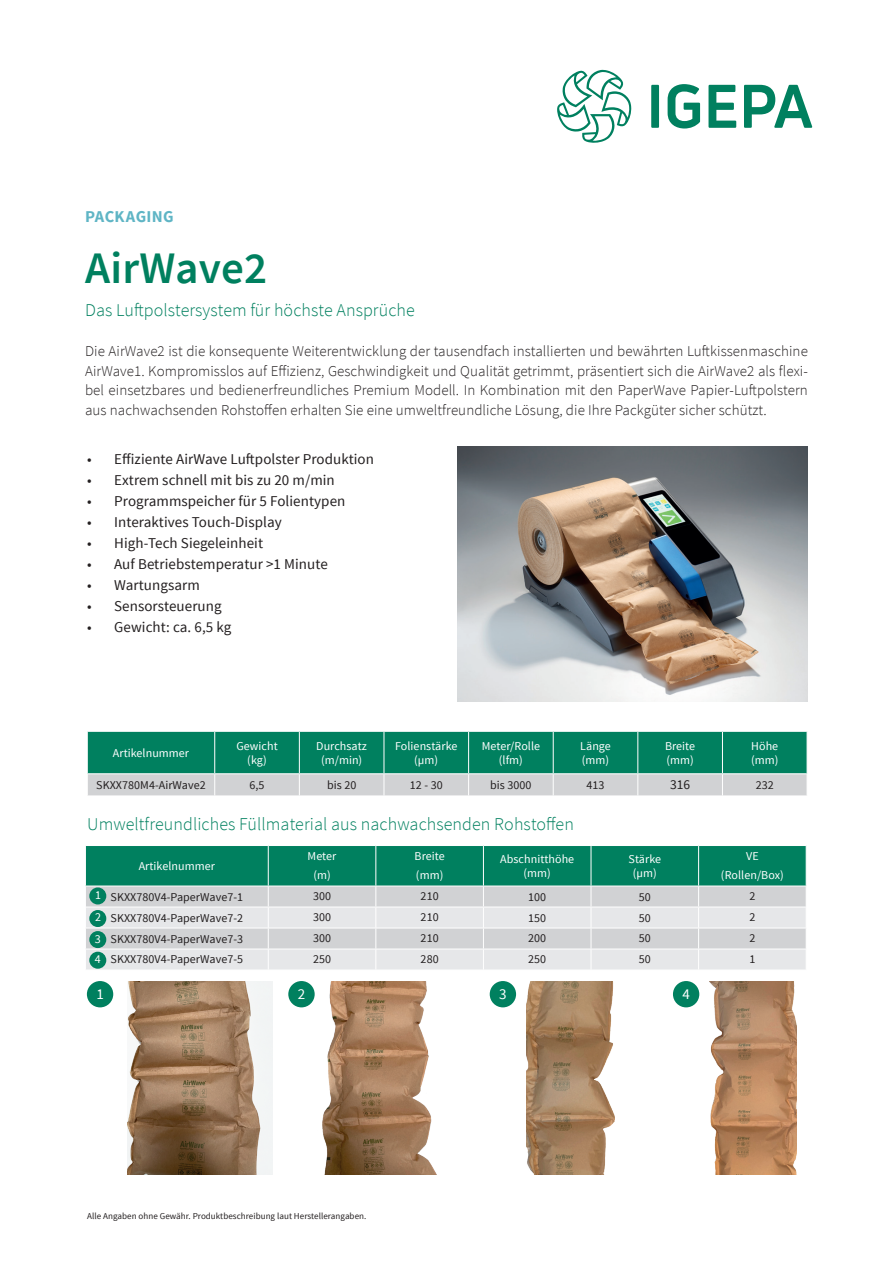
<style>
.page{position:relative;width:893px;height:1263px;background:#fff}
.page>*{position:absolute;margin:0;border:0;box-sizing:border-box;transform-origin:0 0}
.t1{font:600 45px "Source Sans Pro";letter-spacing:.005em;color:#00805f}
.t2{font:300 18px "Source Sans Pro";letter-spacing:.005em;color:#00805f}
.t3{font:700 16.5px "Source Sans Pro";letter-spacing:.02em;color:#5fb5c5}
.Copy-Groß{font:300 15px/19.5px "Source Sans Pro";letter-spacing:.005em;color:#231f20;text-align:justify}
.t4{font:15px "Source Sans Pro";letter-spacing:.005em;color:#231f20}
.t5{font:15px "Source Sans Pro";color:#fff}
.t6{font:13.5px "Source Sans Pro";color:#231f20}
.t7{font:12px "Source Sans Pro";letter-spacing:.005em;color:#231f20}
.t8{font:12px/14.4px "Source Sans Pro";letter-spacing:.005em;color:#fff;text-align:center}
.t9{font:9px "Source Sans Pro";letter-spacing:.005em;color:#231f20}
</style>
<div class="page">
<svg style="left:668px;top:84px;width:32px;height:45px"></svg>
<div style="left:651px;top:85px;width:8px;height:43px;background:#00805f"></div>
<svg style="left:708px;top:85px;width:28px;height:43px"></svg>
<svg style="left:744px;top:85px;width:68px;height:43px"></svg>
<svg style="left:557px;top:70px;width:75px;height:73px"></svg>
<svg style="left:87px;top:731px;width:721px;height:64px;background:#4b9e89"></svg>
<hr style="left:215px;top:773px;width:84px;height:1px;background:#fff">
<hr style="left:299px;top:773px;width:85px;height:1px;background:#fff">
<hr style="left:384px;top:773px;width:85px;height:1px;background:#fff">
<hr style="left:469px;top:773px;width:84px;height:1px;background:#fff">
<hr style="left:553px;top:773px;width:85px;height:1px;background:#fff">
<hr style="left:638px;top:773px;width:84px;height:1px;background:#fff">
<hr style="left:722px;top:773px;width:85px;height:1px;background:#fff">
<hr style="left:88px;top:773px;width:127px;height:1px;background:#fff">
<img style="left:457px;top:446px;width:351px;height:256px">
<svg style="left:85px;top:845px;width:722px;height:125px;background:#95bfb6"></svg>
<hr style="left:268px;top:906px;width:108px;height:1px;background:#fff">
<hr style="left:376px;top:906px;width:107px;height:1px;background:#fff">
<hr style="left:483px;top:906px;width:108px;height:1px;background:#fff">
<hr style="left:591px;top:906px;width:108px;height:1px;background:#fff">
<hr style="left:699px;top:906px;width:107px;height:1px;background:#fff">
<hr style="left:86px;top:906px;width:182px;height:1px;background:#fff">
<hr style="left:268px;top:886px;width:108px;height:1px;background:#fff">
<hr style="left:376px;top:886px;width:107px;height:1px;background:#fff">
<hr style="left:483px;top:886px;width:108px;height:1px;background:#fff">
<hr style="left:268px;top:928px;width:108px;height:1px;background:#fff">
<hr style="left:376px;top:928px;width:107px;height:1px;background:#fff">
<hr style="left:483px;top:928px;width:108px;height:1px;background:#fff">
<hr style="left:268px;top:949px;width:108px;height:1px;background:#fff">
<hr style="left:376px;top:949px;width:107px;height:1px;background:#fff">
<hr style="left:483px;top:949px;width:108px;height:1px;background:#fff">
<hr style="left:591px;top:886px;width:108px;height:1px;background:#fff">
<hr style="left:699px;top:886px;width:107px;height:1px;background:#fff">
<hr style="left:591px;top:928px;width:108px;height:1px;background:#fff">
<hr style="left:699px;top:928px;width:107px;height:1px;background:#fff">
<hr style="left:591px;top:949px;width:108px;height:1px;background:#fff">
<hr style="left:699px;top:949px;width:107px;height:1px;background:#fff">
<hr style="left:85px;top:886px;width:183px;height:1px;background:#fff">
<hr style="left:85px;top:928px;width:183px;height:1px;background:#fff">
<hr style="left:85px;top:949px;width:183px;height:1px;background:#fff">
<div style="left:89px;top:887px;width:17px;height:17px;background:#00805f;border-radius:50%"></div>
<div style="left:89px;top:910px;width:17px;height:17px;background:#00805f;border-radius:50%"></div>
<div style="left:89px;top:931px;width:17px;height:17px;background:#00805f;border-radius:50%"></div>
<div style="left:89px;top:952px;width:17px;height:17px;background:#00805f;border-radius:50%"></div>
<div style="left:87px;top:981px;width:26px;height:26px;background:#00805f;border-radius:50%"></div>
<div style="left:673px;top:981px;width:26px;height:26px;background:#00805f;border-radius:50%"></div>
<div style="left:490px;top:981px;width:26px;height:26px;background:#00805f;border-radius:50%"></div>
<div style="left:288px;top:981px;width:27px;height:26px;background:#00805f;border-radius:50%"></div>
<img style="left:128px;top:981px;width:145px;height:193px">
<img style="left:322px;top:981px;width:115px;height:193px">
<img style="left:527px;top:981px;width:87px;height:193px">
<img style="left:709px;top:981px;width:88px;height:193px">
<p class="t3" style="left:85px;top:206px;width:90px">PACKAGING</p>
<p class="t1" style="left:85px;top:240px;width:184px">AirWave2</p>
<p class="t2" style="left:85px;top:299px;width:331px">Das Luftpolstersystem für höchste Ansprüche</p>
<p class="Copy-Groß" style="left:85px;top:342px;width:724px">Die AirWave2 ist die konsequente Weiterentwicklung der tausendfach installierten und bewährten Luftkissenmaschine AirWave1. Kompromisslos auf Effizienz, Geschwindigkeit und Qualität getrimmt, präsentiert sich die AirWave2 als flexi&shy;bel einsetzbares und bedienerfreundliches Premium Modell. In Kombination mit den PaperWave Papier-Luftpolstern aus nachwachsenden Rohstoffen erhalten Sie eine umweltfreundliche Lösung, die Ihre Packgüter sicher schützt.</p>
<p class="t4" style="left:87px;top:450px;width:288px">• Effiziente AirWave Luftpolster Produktion</p>
<p class="t4" style="left:87px;top:471px;width:249px">• Extrem schnell mit bis zu 20 m/min</p>
<p class="t4" style="left:87px;top:492px;width:260px">• Programmspeicher für 5 Folientypen</p>
<p class="t4" style="left:87px;top:513px;width:196px">• Interaktives Touch-Display</p>
<p class="t4" style="left:87px;top:534px;width:177px">• High-Tech Siegeleinheit</p>
<p class="t4" style="left:87px;top:555px;width:242px">• Auf Betriebstemperatur &gt;1 Minute</p>
<p class="t4" style="left:87px;top:576px;width:114px">• Wartungsarm</p>
<p class="t4" style="left:87px;top:597px;width:136px">• Sensorsteuerung</p>
<p class="t4" style="left:87px;top:618px;width:146px">• Gewicht: ca. 6,5 kg</p>
<p class="t8" style="left:113px;top:746px;width:78px">Artikelnummer</p>
<p class="t8" style="left:236px;top:739px;width:43px">Gewicht</p>
<p class="t8" style="left:247px;top:753px;width:21px">(kg)</p>
<p class="t8" style="left:316px;top:739px;width:52px">Durchsatz</p>
<p class="t8" style="left:321px;top:753px;width:43px">(m/min)</p>
<p class="t8" style="left:395px;top:739px;width:64px">Folienstärke (μm)</p>
<p class="t8" style="left:482px;top:739px;width:60px">Meter/Rolle (lfm)</p>
<p class="t8" style="left:580px;top:739px;width:32px;text-align:left">Länge (mm)</p>
<p class="t8" style="left:665px;top:739px;width:32px;text-align:left">Breite (mm)</p>
<p class="t8" style="left:751px;top:739px;width:29px;text-align:left">Höhe (mm)</p>
<p class="t7" style="left:96px;top:777px;width:111px">SKXX780M4-AirWave2</p>
<p class="t7" style="left:250px;top:778px;width:17px">6,5</p>
<p class="t7" style="left:327px;top:778px;width:31px">bis 20</p>
<p class="t7" style="left:410px;top:778px;width:34px">12 - 30</p>
<p class="t7" style="left:490px;top:778px;width:43px">bis 3000</p>
<p class="t7" style="left:586px;top:777px;width:20px">413</p>
<p class="t6" style="left:670px;top:776px;width:22px">316</p>
<p class="t7" style="left:756px;top:778px;width:20px">232</p>
<p class="t2" style="left:87px;top:813px;width:488px">Umweltfreundliches Füllmaterial aus nachwachsenden Rohstoffen</p>
<p class="t8" style="left:139px;top:859px;width:78px">Artikelnummer</p>
<p class="t8" style="left:308px;top:846px;width:30px;line-height:19.5px">Meter (m)</p>
<p class="t8" style="left:415px;top:846px;width:32px;line-height:19.5px;text-align:left">Breite (mm)</p>
<p class="t8" style="left:500px;top:852px;width:76px">Abschnitthöhe (mm)</p>
<p class="t8" style="left:628px;top:852px;width:34px">Stärke (μm)</p>
<p class="t8" style="left:721px;top:846px;width:64px;line-height:19.5px">VE (Rollen/Box)</p>
<p class="t7" style="left:111px;top:889px;width:134px">SKXX780V4-PaperWave7-1</p>
<p class="t7" style="left:313px;top:889px;width:20px">300</p>
<p class="t7" style="left:421px;top:889px;width:20px">210</p>
<p class="t7" style="left:528px;top:889px;width:20px">100</p>
<p class="t7" style="left:639px;top:889px;width:13px">50</p>
<p class="t7" style="left:749px;top:889px;width:7px">2</p>
<p class="t7" style="left:111px;top:910px;width:134px">SKXX780V4-PaperWave7-2</p>
<p class="t7" style="left:313px;top:910px;width:20px">300</p>
<p class="t7" style="left:421px;top:910px;width:20px">210</p>
<p class="t7" style="left:528px;top:910px;width:20px">150</p>
<p class="t7" style="left:639px;top:910px;width:13px">50</p>
<p class="t7" style="left:749px;top:910px;width:7px">2</p>
<p class="t7" style="left:111px;top:931px;width:134px">SKXX780V4-PaperWave7-3</p>
<p class="t7" style="left:313px;top:931px;width:20px">300</p>
<p class="t7" style="left:421px;top:931px;width:20px">210</p>
<p class="t7" style="left:528px;top:931px;width:20px">200</p>
<p class="t7" style="left:639px;top:931px;width:13px">50</p>
<p class="t7" style="left:749px;top:931px;width:7px">2</p>
<p class="t7" style="left:111px;top:952px;width:134px">SKXX780V4-PaperWave7-5</p>
<p class="t7" style="left:313px;top:952px;width:20px">250</p>
<p class="t7" style="left:421px;top:952px;width:20px">280</p>
<p class="t7" style="left:528px;top:952px;width:20px">250</p>
<p class="t7" style="left:639px;top:952px;width:13px">50</p>
<p class="t7" style="left:749px;top:952px;width:7px">1</p>
<p class="t8" style="left:95px;top:888px;width:7px">1</p>
<p class="t8" style="left:95px;top:910px;width:7px">2</p>
<p class="t8" style="left:95px;top:932px;width:7px">3</p>
<p class="t8" style="left:95px;top:952px;width:7px">4</p>
<p class="t5" style="left:96px;top:984px;width:9px">1</p>
<p class="t5" style="left:298px;top:984px;width:9px">2</p>
<p class="t5" style="left:499px;top:984px;width:9px">3</p>
<p class="t5" style="left:682px;top:984px;width:9px">4</p>
<p class="t9" style="left:87px;top:1210px;width:281px">Alle Angaben ohne Gewähr. Produktbeschreibung laut Herstellerangaben.</p>
</div>
